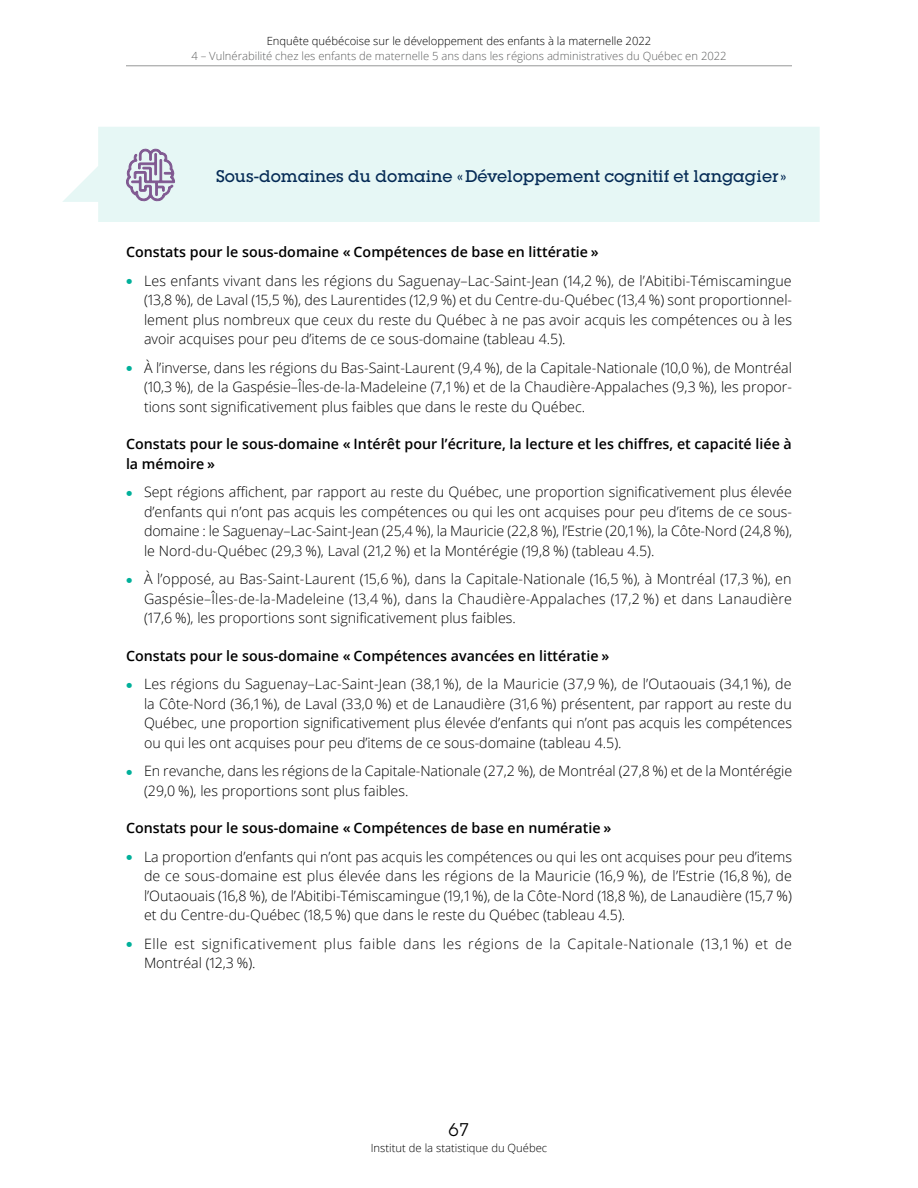
<style>
.page{position:relative;width:918px;height:1188px;background:#fff}
.page>*{position:absolute;margin:0;border:0;box-sizing:border-box;transform-origin:0 0}
.t1{font:18px "Lubalin Graph Std";color:#000}
.t2{font:500 16.5px "Lubalin Graph Std";color:#052b56}
.t3{font:300 14.25px/19.5px "Open Sans";color:#000;text-align:justify}
.t4{font:600 14.25px/19.5px "Open Sans";color:#000}
.t5{font:300 14.25px/19.5px "Open Sans";letter-spacing:.04em;color:#000}
.t6{font:300 11.25px "Open Sans";color:#000}
.t7{font:300 11.25px "Open Sans";color:#5f6060}
</style>
<div class="page">
<hr style="left:126px;top:66px;width:666px;height:1px;background:#969798">
<div style="left:63px;top:127px;width:757px;height:95px;background:#e6f7f5"></div>
<svg style="left:126px;top:149px;width:49px;height:52px;background:#bbb5cb"></svg>
<p class="t6" style="left:267px;top:33px;width:386px">Enquête québécoise sur le développement des enfants à la maternelle 2022</p>
<p class="t7" style="left:191px;top:48px;width:537px">4 – Vulnérabilité chez les enfants de maternelle 5 ans dans les régions administratives du Québec en 2022</p>
<p class="t2" style="left:216px;top:165px;width:572px">Sous-domaines du domaine «Développement cognitif et langagier»</p>
<p class="t4" style="left:126px;top:242px;width:474px">Constats pour le sous-domaine « Compétences de base en littératie »</p>
<p class="t3" style="left:144px;top:271px;width:650px">Les enfants vivant dans les régions du Saguenay–Lac-Saint-Jean (14,2 %), de l’Abitibi-Témiscamingue (13,8 %), de Laval (15,5 %), des Laurentides (12,9 %) et du Centre-du-Québec (13,4 %) sont proportionnel&shy;lement plus nombreux que ceux du reste du Québec à ne pas avoir acquis les compétences ou à les avoir acquises pour peu d’items de ce sous-domaine (tableau 4.5).</p>
<p class="t3" style="left:144px;top:358px;width:650px">À l’inverse, dans les régions du Bas-Saint-Laurent (9,4 %), de la Capitale-Nationale (10,0 %), de Montréal (10,3 %), de la Gaspésie–Îles-de-la-Madeleine (7,1 %) et de la Chaudière-Appalaches (9,3 %), les propor&shy;tions sont significativement plus faibles que dans le reste du Québec.</p>
<p class="t4" style="left:126px;top:434px;width:667px">Constats pour le sous-domaine « Intérêt pour l’écriture, la lecture et les chiffres, et capacité liée à la mémoire »</p>
<p class="t3" style="left:144px;top:482px;width:650px">Sept régions affichent, par rapport au reste du Québec, une proportion significativement plus élevée d’enfants qui n’ont pas acquis les compétences ou qui les ont acquises pour peu d’items de ce sous&shy;domaine : le Saguenay–Lac-Saint-Jean (25,4 %), la Mauricie (22,8 %), l’Estrie (20,1 %), la Côte-Nord (24,8 %), le Nord-du-Québec (29,3 %), Laval (21,2 %) et la Montérégie (19,8 %) (tableau 4.5).</p>
<p class="t3" style="left:144px;top:569px;width:650px">À l’opposé, au Bas-Saint-Laurent (15,6 %), dans la Capitale-Nationale (16,5 %), à Montréal (17,3 %), en Gaspésie–Îles-de-la-Madeleine (13,4 %), dans la Chaudière-Appalaches (17,2 %) et dans Lanaudière (17,6 %), les proportions sont significativement plus faibles.</p>
<p class="t4" style="left:126px;top:646px;width:485px">Constats pour le sous-domaine « Compétences avancées en littératie »</p>
<p class="t3" style="left:144px;top:674px;width:650px">Les régions du Saguenay–Lac-Saint-Jean (38,1 %), de la Mauricie (37,9 %), de l’Outaouais (34,1 %), de la Côte-Nord (36,1 %), de Laval (33,0 %) et de Lanaudière (31,6 %) présentent, par rapport au reste du Québec, une proportion significativement plus élevée d’enfants qui n’ont pas acquis les compétences ou qui les ont acquises pour peu d’items de ce sous-domaine (tableau 4.5).</p>
<p class="t3" style="left:144px;top:761px;width:650px">En revanche, dans les régions de la Capitale-Nationale (27,2 %), de Montréal (27,8 %) et de la Montérégie (29,0 %), les proportions sont plus faibles.</p>
<p class="t4" style="left:126px;top:818px;width:487px">Constats pour le sous-domaine « Compétences de base en numératie »</p>
<p class="t3" style="left:144px;top:847px;width:650px">La proportion d’enfants qui n’ont pas acquis les compétences ou qui les ont acquises pour peu d’items de ce sous-domaine est plus élevée dans les régions de la Mauricie (16,9 %), de l’Estrie (16,8 %), de l’Outaouais (16,8 %), de l’Abitibi-Témiscamingue (19,1 %), de la Côte-Nord (18,8 %), de Lanaudière (15,7 %) et du Centre-du-Québec (18,5 %) que dans le reste du Québec (tableau 4.5).</p>
<p class="t5" style="left:144px;top:934px;width:649px">Elle est significativement plus faible dans les régions de la Capitale-Nationale (13,1 %) et de<br>Montréal (12,3 %).</p>
<p class="t1" style="left:449px;top:1118px;width:22px">67</p>
<p class="t6" style="left:371px;top:1140px;width:178px">Institut de la statistique du Québec</p>
</div>
